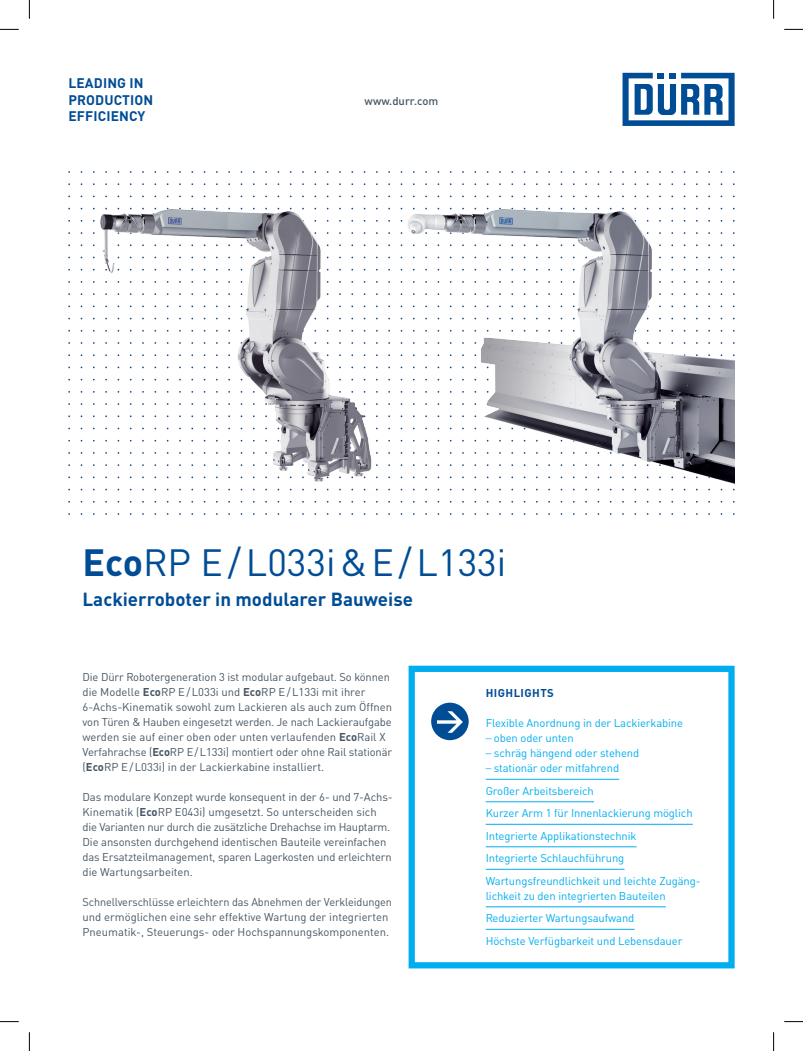
<style>
.page{position:relative;width:803px;height:1051px;background:#fff}
.page>*{position:absolute;margin:0;border:0;box-sizing:border-box;transform-origin:0 0}
.t1{font:37.5px "DIN Pro";color:#014d95}
.t2{font:700 18.75px "DIN Pro";color:#014d95}
.t3{font:700 13.75px/16.2px "DIN Pro";letter-spacing:.01em;color:#014d95}
.t4{font:11.25px/15px "DIN Pro";letter-spacing:-.01em;color:#465664}
.t5{font:11.25px/22.5px "DIN Pro";letter-spacing:-.01em;color:#00aeef}
.t6{font:500 11.25px "DIN Pro";color:#465664}
.t7{font:700 11.25px "DIN Pro";letter-spacing:.04em;color:#014d95}
.s1{font-weight:700}
.s2{font-family:"Helvetica Neue LT Std";font-weight:300;font-stretch:condensed}
</style>
<div class="page">
<svg style="left:622px;top:73px;width:112px;height:53px"></svg>
<div style="left:431px;top:703px;width:38px;height:37px;background:#014d95;border-radius:50%"></div>
<svg style="left:437px;top:711px;width:26px;height:22px"></svg>
<hr style="left:486px;top:779px;width:133px;height:1px;background:#00aeef">
<hr style="left:486px;top:802px;width:108px;height:1px;background:#00aeef">
<hr style="left:486px;top:824px;width:207px;height:1px;background:#00aeef">
<hr style="left:486px;top:847px;width:151px;height:1px;background:#00aeef">
<hr style="left:486px;top:869px;width:138px;height:1px;background:#00aeef">
<hr style="left:486px;top:907px;width:180px;height:1px;background:#00aeef">
<hr style="left:486px;top:929px;width:148px;height:1px;background:#00aeef">
<div style="left:409px;top:666px;width:325px;height:302px;border:6px solid #00aeef"></div>
<img style="left:434px;top:171px;width:300px;height:344px">
<img style="left:68px;top:171px;width:366px;height:344px">
<svg style="left:0;top:29px;width:19px;height:1px"></svg>
<svg style="left:784px;top:29px;width:19px;height:1px"></svg>
<svg style="left:0;top:1021px;width:19px;height:1px"></svg>
<svg style="left:784px;top:1021px;width:19px;height:1px"></svg>
<svg style="left:29px;top:0;width:1px;height:19px"></svg>
<svg style="left:29px;top:1032px;width:1px;height:19px"></svg>
<svg style="left:773px;top:0;width:1px;height:19px"></svg>
<svg style="left:773px;top:1032px;width:1px;height:19px"></svg>
<p class="t3" style="left:68px;top:74px;width:86px">LEADING IN<br>PRODUCTION<br>EFFICIENCY</p>
<p class="t6" style="left:365px;top:91px;width:75px">www.durr.com</p>
<h1 class="t1" style="left:83px;top:533px;width:425px"><span class="s1">Eco</span>RP E/L033i&amp;E/L133i</h1>
<h2 class="t2" style="left:83px;top:583px;width:332px">Lackierroboter in modularer Bauweise</h2>
<p class="t4" style="left:83px;top:668px;width:311px">Die Dürr Robotergeneration 3 ist modular aufgebaut. So können die Modelle <span class="s1">Eco</span>RP E/L033i und <span class="s1">Eco</span>RP E/L133i mit ihrer 6-Achs-Kinematik sowohl zum Lackieren als auch zum Öffnen von Türen &amp; Hauben eingesetzt werden. Je nach Lackieraufgabe werden sie auf einer oben oder unten verlaufenden <span class="s1">Eco</span>Rail X Verfahrachse (<span class="s1">Eco</span>RP E/L133i) montiert oder ohne Rail stationär (<span class="s1">Eco</span>RP E/L033i) in der Lackierkabine installiert.</p>
<p class="t4" style="left:83px;top:788px;width:312px">Das modulare Konzept wurde konsequent in der 6- und 7-Achs-Kinematik (<span class="s1">Eco</span>RP E043i) umgesetzt. So unterscheiden sich die Varianten nur durch die zusätzliche Drehachse im Hauptarm.<br>Die ansonsten durchgehend identischen Bauteile vereinfachen das Ersatzteilmanagement, sparen Lagerkosten und erleichtern die Wartungsarbeiten.</p>
<p class="t4" style="left:83px;top:893px;width:311px">Schnellverschlüsse erleichtern das Abnehmen der Verkleidungen und ermöglichen eine sehr effektive Wartung der integrierten<br>Pneumatik-, Steuerungs- oder Hochspannungskomponenten.</p>
<p class="t7" style="left:486px;top:683px;width:70px">HIGHLIGHTS</p>
<p class="t5" style="left:486px;top:711px;width:199px">Flexible Anordnung in der Lackierkabine</p>
<p class="t5" style="left:486px;top:726px;width:90px"><span class="s2">–</span> oben oder unten</p>
<p class="t5" style="left:486px;top:741px;width:155px"><span class="s2">–</span> schräg hängend oder stehend</p>
<p class="t5" style="left:486px;top:756px;width:215px"><span class="s2">–</span> stationär oder mitfahrend<br>Großer Arbeitsbereich<br>Kurzer Arm 1 für Innenlackierung möglich Integrierte Applikationstechnik<br>Integrierte Schlauchführung Wartungsfreundlichkeit und leichte Zugäng-</p>
<p class="t5" style="left:486px;top:883px;width:198px">lichkeit zu den integrierten Bauteilen<br>Reduzierter Wartungsaufwand<br>Höchste Verfügbarkeit und Lebensdauer</p>
</div>
